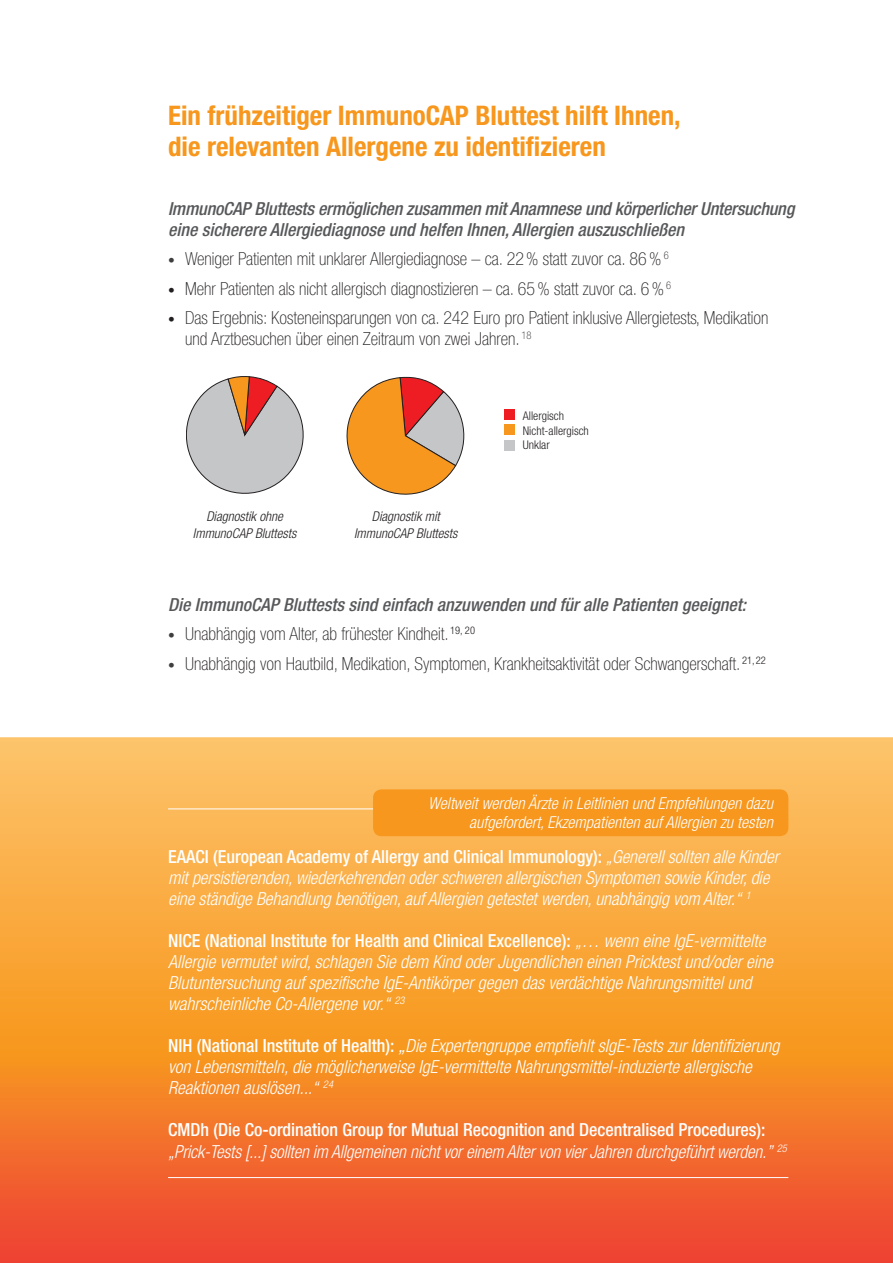
<style>
.page{position:relative;width:893px;height:1263px;background:#fff}
.page>*{position:absolute;margin:0;border:0;box-sizing:border-box;transform-origin:0 0}
.t1{font:700 condensed 27px/31.5px "Helvetica Neue LT Std";color:#f7971d}
.t2{font:italic 300 condensed 18px/21px "Helvetica Neue LT Std";color:#fff}
.t3{font:100 condensed 18px/21px "Helvetica Neue LT Std";color:#231f20}
.t4{font:italic 500 condensed 18px/21px "Helvetica Neue LT Std";color:#57585a}
.t5{font:italic 300 condensed 16.5px/19.5px "Helvetica Neue LT Std";color:#fff;text-align:right}
.t6{font:italic 300 condensed 13.5px/16.5px "Helvetica Neue LT Std";color:#231f20;text-align:center}
.t7{font:300 condensed 12px/14.7px "Helvetica Neue LT Std";color:#231f20}
.s1{font-size:13.5px;color:#3e3e3f}
.s2{font-size:13.5px}
.s3{font-weight:500;font-style:normal}
.s4{font-weight:400}
</style>
<div class="page">
<svg style="left:0;top:737px;width:893px;height:526px;background:#f69139"></svg>
<svg style="left:346px;top:376px;width:119px;height:118px"></svg>
<svg style="left:186px;top:376px;width:118px;height:118px"></svg>
<div style="left:505px;top:410px;width:10px;height:10px;background:#ee1d23"></div>
<div style="left:505px;top:425px;width:10px;height:10px;background:#f7971d"></div>
<div style="left:505px;top:440px;width:10px;height:10px;background:#c5c6c8"></div>
<hr style="left:168px;top:1177px;width:620px;height:1px;background:#fff">
<hr style="left:168px;top:808px;width:576px;height:1px;background:#fff">
<div style="left:373px;top:789px;width:415px;height:47px;background:#f7971d;border-radius:9px"></div>
<h1 class="t1" style="left:168px;top:99px;width:514px">Ein frühzeitiger ImmunoCAP Bluttest hilft Ihnen, die relevanten Allergene zu identifizieren</h1>
<p class="t4" style="left:168px;top:198px;width:628px">ImmunoCAP Bluttests ermöglichen zusammen mit Anamnese und körperlicher Untersuchung eine sicherere Allergiediagnose und helfen Ihnen, Allergien auszuschließen</p>
<p class="t3" style="left:168px;top:248px;width:502px"><span class="s1">•</span> Weniger Patienten mit unklarer Allergiediagnose – ca. 22% statt zuvor ca. 86% <sup>6</sup></p>
<p class="t3" style="left:168px;top:278px;width:505px"><span class="s2">•</span> Mehr Patienten als nicht allergisch diagnostizieren – ca. 65% statt zuvor ca. 6% <sup>6</sup></p>
<p class="t3" style="left:185px;top:307px;width:585px;text-indent:-17px"><span class="s2">•</span> Das Ergebnis: Kosteneinsparungen von ca. 242 Euro pro Patient inklusive Allergietests, Medikation und Arztbesuchen über einen Zeitraum von zwei Jahren. <sup>18</sup></p>
<p class="t6" style="left:193px;top:508px;width:105px">Diagnostik ohne<br>ImmunoCAP Bluttests</p>
<p class="t6" style="left:354px;top:508px;width:105px">Diagnostik mit<br>ImmunoCAP Bluttests</p>
<p class="t7" style="left:523px;top:408px;width:68px">Allergisch<br>Nicht-allergisch<br>Unklar</p>
<p class="t4" style="left:168px;top:594px;width:579px">Die ImmunoCAP Bluttests sind einfach anzuwenden und für alle Patienten geeignet:</p>
<p class="t3" style="left:168px;top:623px;width:308px"><span class="s1">•</span> Unabhängig vom Alter, ab frühester Kindheit. <sup>19,</sup> <sup>20</sup></p>
<p class="t3" style="left:168px;top:653px;width:599px"><span class="s1">•</span> Unabhängig von Hautbild, Medikation, Symptomen, Krankheitsaktivität oder Schwangerschaft. <sup>21,22</sup></p>
<p class="t5" style="left:428px;top:793px;width:346px">Weltweit werden Ärzte in Leitlinien und Empfehlungen dazu aufgefordert, Ekzempatienten auf Allergien zu testen</p>
<p class="t2" style="left:168px;top:846px;width:612px"><span class="s3">EAACI (European Academy of Allergy and Clinical Immunology):</span> „Generell sollten alle Kinder mit persistierenden, wiederkehrenden oder schweren allergischen Symptomen sowie Kinder, die eine ständige Behandlung benötigen, auf Allergien getestet werden, unabhängig vom Alter.“ <sup>1</sup></p>
<p class="t2" style="left:168px;top:930px;width:606px"><span class="s3">NICE (National Institute for Health and Clinical Excellence):</span> „… wenn eine IgE-vermittelte Allergie vermutet wird, schlagen Sie dem Kind oder Jugendlichen einen Pricktest und/oder eine Blutuntersuchung auf spezifische IgE-Antikörper gegen das verdächtige Nahrungsmittel und wahrscheinliche Co-Allergene vor.“ <sup>23</sup></p>
<p class="t2" style="left:168px;top:1035px;width:613px"><span class="s3">NIH (National Institute of Health):</span> <span class="s4">„</span>Die Expertengruppe empfiehlt sIgE-Tests zur Identifizierung von Lebensmitteln, die möglicherweise IgE-vermittelte Nahrungsmittel-induzierte allergische<br>Reaktionen auslösen...“ <sup>24</sup></p>
<p class="t2" style="left:168px;top:1119px;width:620px;line-height:21.6px"><span class="s3">CMDh (Die Co-ordination Group for Mutual Recognition and Decentralised Procedures): </span>„Prick-Tests [...] sollten im Allgemeinen nicht vor einem Alter von vier Jahren durchgeführt werden.” <sup>25</sup></p>
</div>
